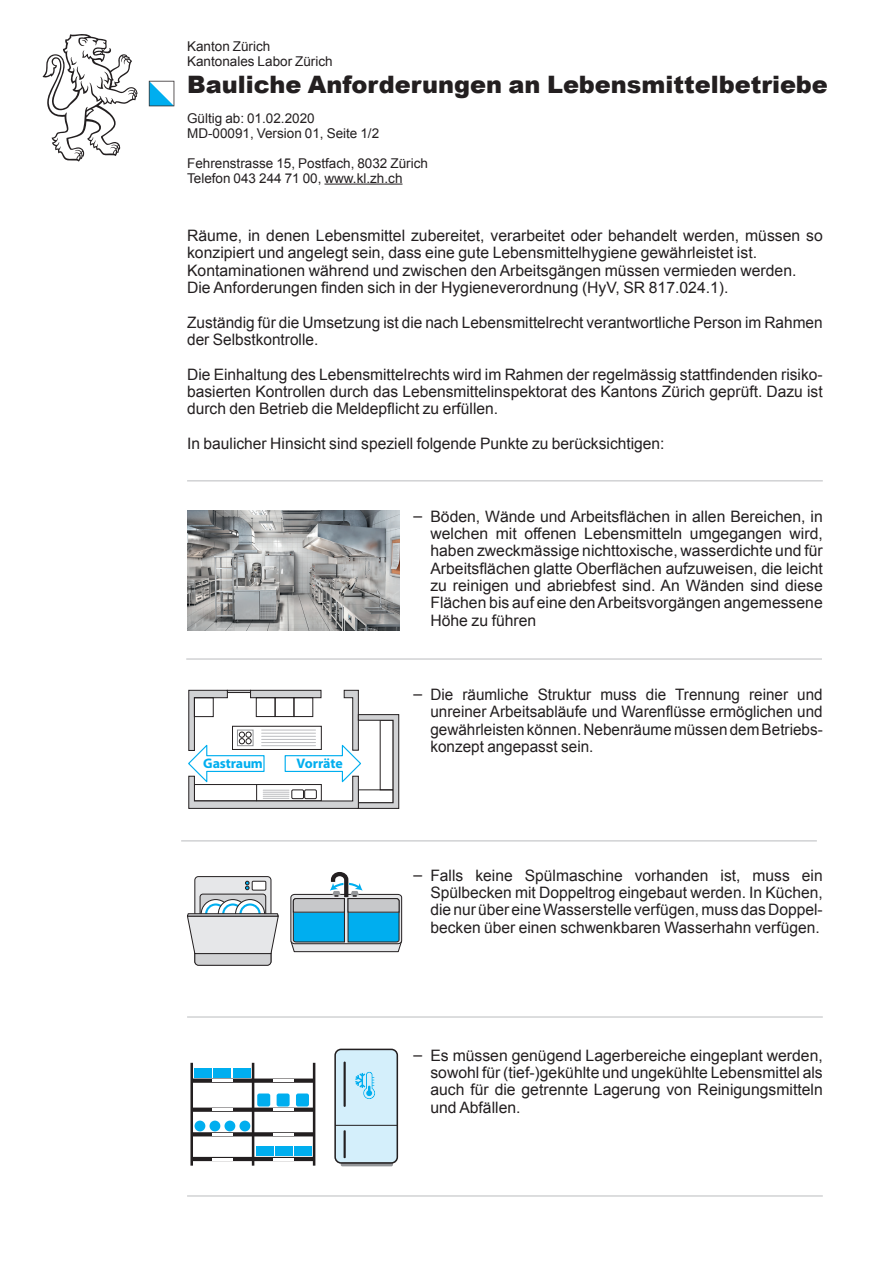
<style>
.page{position:relative;width:893px;height:1263px;background:#fff}
.page>*{position:absolute;margin:0;border:0;box-sizing:border-box;transform-origin:0 0}
.Titel_Formular{font:900 24px "Arial";color:#231f20}
.Text{font:15.75px/17.2px "Arial";color:#231f20;text-align:justify}
.Text_Seite_2{font:15.75px/17.4px "Arial";color:#231f20}
.t1{font:700 13.95px "Myriad Pro";letter-spacing:-.01em;color:#00aeef}
.Text-2{font:13.5px "Arial";color:#231f20}
</style>
<div class="page">
<svg style="left:43px;top:34px;width:94px;height:128px"></svg>
<svg style="left:149px;top:81px;width:25px;height:25px"></svg>
<hr style="left:324px;top:184px;width:78px;height:1px;background:#231f20">
<img style="left:187px;top:510px;width:213px;height:120px">
<svg style="left:188px;top:690px;width:211px;height:119px"></svg>
<hr style="left:341px;top:1162px;width:52px;height:4px;background:#939598;border-radius:2px">
<div style="left:335px;top:1049px;width:62px;height:114px;background:#d4effb;border-radius:6px"></div>
<div style="left:334px;top:1049px;width:64px;height:115px;border:2px solid #231f20;border-radius:6px"></div>
<hr style="left:335px;top:1125px;width:62px;height:1px;background:#231f20">
<hr style="left:344px;top:1061px;width:2px;height:46px;background:#231f20">
<hr style="left:344px;top:1130px;width:2px;height:28px;background:#231f20">
<svg style="left:355px;top:1072px;width:20px;height:27px"></svg>
<hr style="left:190px;top:1063px;width:3px;height:102px;background:#231f20">
<div style="left:192px;top:1078px;width:122px;height:5px;background:#231f20"></div>
<hr style="left:252px;top:1063px;width:2px;height:102px;background:#231f20">
<hr style="left:313px;top:1063px;width:2px;height:102px;background:#231f20">
<hr style="left:212px;top:1079px;width:21px;height:3px;background:#fff">
<hr style="left:273px;top:1079px;width:21px;height:3px;background:#fff">
<div style="left:192px;top:1107px;width:122px;height:5px;background:#231f20"></div>
<hr style="left:212px;top:1108px;width:21px;height:3px;background:#fff">
<hr style="left:273px;top:1108px;width:21px;height:3px;background:#fff">
<svg style="left:193px;top:1132px;width:120px;height:4px"></svg>
<hr style="left:212px;top:1133px;width:21px;height:2px;background:#fff">
<hr style="left:273px;top:1133px;width:21px;height:2px;background:#fff">
<hr style="left:192px;top:1157px;width:122px;height:4px;background:#231f20">
<hr style="left:212px;top:1158px;width:21px;height:2px;background:#fff">
<hr style="left:273px;top:1158px;width:21px;height:2px;background:#fff">
<div style="left:194px;top:1068px;width:18px;height:10px;background:#00aeef"></div>
<div style="left:214px;top:1068px;width:17px;height:10px;background:#00aeef"></div>
<div style="left:233px;top:1068px;width:17px;height:10px;background:#00aeef"></div>
<div style="left:296px;top:1093px;width:13px;height:13px;background:#00aeef;border-radius:2px"></div>
<div style="left:257px;top:1093px;width:13px;height:13px;background:#00aeef;border-radius:2px"></div>
<div style="left:277px;top:1093px;width:13px;height:13px;background:#00aeef;border-radius:2px"></div>
<div style="left:256px;top:1146px;width:17px;height:10px;background:#00aeef"></div>
<div style="left:275px;top:1146px;width:17px;height:10px;background:#00aeef"></div>
<div style="left:294px;top:1146px;width:18px;height:10px;background:#00aeef"></div>
<div style="left:195px;top:1120px;width:10px;height:11px;background:#00aeef;border-radius:50%"></div>
<div style="left:209px;top:1120px;width:11px;height:11px;background:#00aeef;border-radius:50%"></div>
<div style="left:224px;top:1120px;width:11px;height:11px;background:#00aeef;border-radius:50%"></div>
<div style="left:239px;top:1120px;width:11px;height:11px;background:#00aeef;border-radius:50%"></div>
<hr style="left:186px;top:658px;width:636px;height:2px;background:#d1d2d4">
<hr style="left:181px;top:840px;width:636px;height:2px;background:#d1d2d4">
<hr style="left:187px;top:480px;width:636px;height:2px;background:#d1d2d4">
<hr style="left:187px;top:1016px;width:636px;height:2px;background:#d1d2d4">
<hr style="left:187px;top:1195px;width:636px;height:2px;background:#d1d2d4">
<div style="left:195px;top:876px;width:76px;height:89px;background:#e6e7e9;border-radius:4px"></div>
<div style="left:194px;top:876px;width:77px;height:89px;border:1px solid #231f20;border-radius:4px"></div>
<div style="left:200px;top:894px;width:66px;height:65px;background:#d1d2d4;border-radius:3px"></div>
<div style="left:200px;top:894px;width:66px;height:65px;border:1px solid #231f20;border-radius:3px"></div>
<svg style="left:201px;top:899px;width:29px;height:29px"></svg>
<div style="left:201px;top:899px;width:30px;height:30px;border:1px solid #231f20;border-radius:50%"></div>
<svg style="left:206px;top:904px;width:19px;height:20px"></svg>
<div style="left:205px;top:903px;width:21px;height:22px;border:2px solid #00aeef;border-radius:50%"></div>
<svg style="left:218px;top:899px;width:29px;height:29px"></svg>
<div style="left:218px;top:899px;width:30px;height:30px;border:1px solid #231f20;border-radius:50%"></div>
<svg style="left:223px;top:904px;width:19px;height:20px"></svg>
<div style="left:222px;top:903px;width:21px;height:22px;border:2px solid #00aeef;border-radius:50%"></div>
<svg style="left:236px;top:899px;width:29px;height:29px"></svg>
<div style="left:235px;top:899px;width:30px;height:30px;border:1px solid #231f20;border-radius:50%"></div>
<svg style="left:240px;top:904px;width:20px;height:20px"></svg>
<div style="left:239px;top:903px;width:22px;height:22px;border:2px solid #00aeef;border-radius:50%"></div>
<svg style="left:187px;top:913px;width:92px;height:53px"></svg>
<div style="left:252px;top:881px;width:14px;height:9px;background:#fff"></div>
<div style="left:252px;top:881px;width:14px;height:9px;border:1px solid #231f20"></div>
<svg style="left:245px;top:881px;width:4px;height:9px"></svg>
<svg style="left:290px;top:872px;width:112px;height:80px"></svg>
<p class="Text-2" style="left:187px;top:37px;width:85px">Kanton Zürich</p>
<p class="Text-2" style="left:187px;top:52px;width:147px">Kantonales Labor Zürich</p>
<p class="Titel_Formular" style="left:187px;top:67px;width:642px">Bauliche Anforderungen an Lebensmittelbetriebe</p>
<p class="Text-2" style="left:187px;top:109px;width:129px">Gültig ab: 01.02.2020</p>
<p class="Text-2" style="left:187px;top:124px;width:194px">MD-00091, Version 01, Seite 1/2</p>
<p class="Text-2" style="left:187px;top:154px;width:242px">Fehrenstrasse 15, Postfach, 8032 Zürich</p>
<p class="Text-2" style="left:187px;top:169px;width:217px">Telefon 043 244 71 00, www.kl.zh.ch</p>
<p class="Text_Seite_2" style="left:187px;top:227px;width:637px">Räume, in denen Lebensmittel zubereitet, verarbeitet oder behandelt werden, müssen so konzipiert und angelegt sein, dass eine gute Lebensmittelhygiene gewährleistet ist.</p>
<p class="Text_Seite_2" style="left:187px;top:262px;width:611px">Kontaminationen während und zwischen den Arbeitsgängen müssen vermieden werden.</p>
<p class="Text_Seite_2" style="left:187px;top:279px;width:543px">Die Anforderungen finden sich in der Hygieneverordnung (HyV, SR 817.024.1).</p>
<p class="Text_Seite_2" style="left:187px;top:314px;width:637px">Zuständig für die Umsetzung ist die nach Lebensmittelrecht verantwortliche Person im Rahmen der Selbstkontrolle.</p>
<p class="Text_Seite_2" style="left:187px;top:366px;width:637px;text-align:justify">Die Einhaltung des Lebensmittelrechts wird im Rahmen der regelmässig stattfindenden risiko&shy;basierten Kontrollen durch das Lebensmittelinspektorat des Kantons Zürich geprüft. Dazu ist durch den Betrieb die Meldepflicht zu erfüllen.</p>
<p class="Text_Seite_2" style="left:187px;top:435px;width:479px">In baulicher Hinsicht sind speziell folgende Punkte zu berücksichtigen:</p>
<p class="Text" style="left:430px;top:508px;width:394px;text-indent:-17px">– Böden, Wände und Arbeitsflächen in allen Bereichen, in welchen mit offenen Lebensmitteln umgegangen wird, haben zweckmässige nichttoxische, wasserdichte und für Arbeitsflächen glatte Oberflächen aufzuweisen, die leicht zu reinigen und abriebfest sind. An Wänden sind diese Flächen bis auf eine den Arbeitsvorgängen angemessene Höhe zu führen</p>
<p class="t1" style="left:203px;top:755px;width:61px">Gastraum</p>
<p class="t1" style="left:296px;top:755px;width:48px">Vorräte</p>
<p class="Text" style="left:430px;top:686px;width:394px;text-indent:-17px">– Die räumliche Struktur muss die Trennung reiner und unreiner Arbeitsabläufe und Warenflüsse ermöglichen und gewährleisten können. Nebenräume müssen dem Betriebs&shy;konzept angepasst sein.</p>
<p class="Text" style="left:430px;top:867px;width:394px;text-indent:-17px">– Falls keine Spülmaschine vorhanden ist, muss ein Spülbecken mit Doppeltrog eingebaut werden. In Küchen, die nur über eine Wasserstelle verfügen, muss das Doppel&shy;becken über einen schwenkbaren Wasserhahn verfügen.</p>
<p class="Text" style="left:430px;top:1047px;width:394px;text-indent:-17px">– Es müssen genügend Lagerbereiche eingeplant werden, sowohl für (tief-)gekühlte und ungekühlte Lebensmittel als auch für die getrennte Lagerung von Reinigungsmitteln und Abfällen.</p>
</div>
